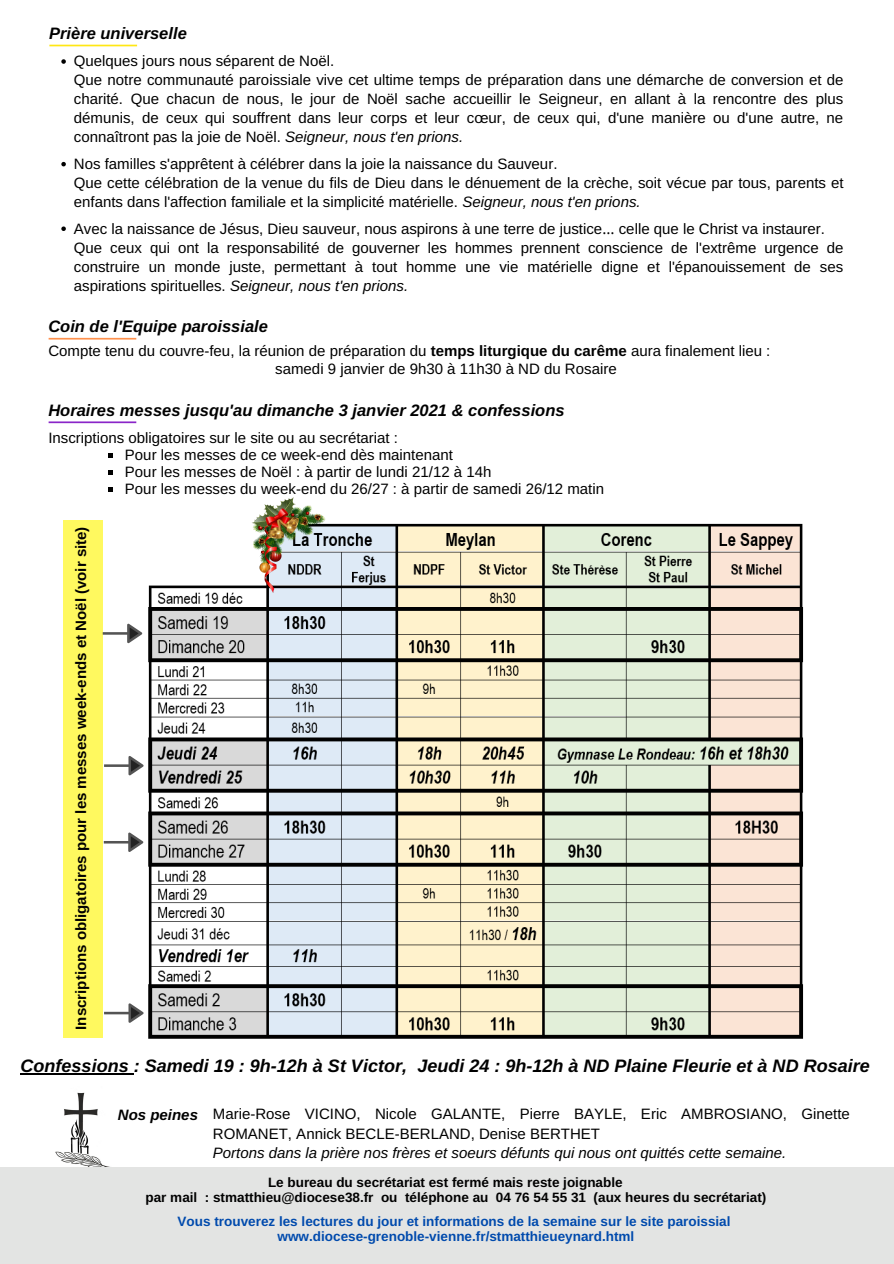
<style>
.page{position:relative;width:894px;height:1264px;background:#fff}
.page>*{position:absolute;margin:0;border:0;box-sizing:border-box;transform-origin:0 0}
.t1{font:italic 700 18px "Arimo";color:#000}
.t2{font:italic 700 16.5px "Arimo";color:#000}
.t3{font:15px/19px "Arimo";color:#000;text-align:justify}
.t4{font:italic 15px "Arimo";color:#000}
.t5{font:700 15px "Arimo";color:#000}
.t6{font:italic 700 15px "Arimo";color:#000}
.t7{font:700 13.5px "Arimo";color:#004aad}
.t8{font:700 13.5px "Arimo";color:#000}
.s1{font-style:italic}
.s2{font-family:"Noto Sans Gurmukhi"}
.s3{font-weight:700}
</style>
<div class="page">
<img style="left:55px;top:1092px;width:51px;height:74px">
<div style="left:0;top:1166px;width:893px;height:97px;background:#e3e4e3"></div>
<svg style="left:49px;top:45px;width:88px;height:1px"></svg>
<svg style="left:49px;top:421px;width:87px;height:2px"></svg>
<div style="left:64px;top:520px;width:39px;height:517px;background:#fff95f"></div>
<svg style="left:103px;top:623px;width:39px;height:20px"></svg>
<svg style="left:104px;top:756px;width:39px;height:19px"></svg>
<svg style="left:104px;top:832px;width:39px;height:20px"></svg>
<svg style="left:104px;top:1003px;width:39px;height:19px"></svg>
<img style="left:148px;top:523px;width:656px;height:516px">
<img style="left:252px;top:497px;width:73px;height:96px">
<svg style="left:61px;top:59px;width:5px;height:5px"></svg>
<svg style="left:61px;top:162px;width:5px;height:4px"></svg>
<svg style="left:61px;top:226px;width:5px;height:5px"></svg>
<svg style="left:108px;top:453px;width:4px;height:4px"></svg>
<svg style="left:108px;top:470px;width:4px;height:4px"></svg>
<svg style="left:108px;top:487px;width:4px;height:4px"></svg>
<hr style="left:21px;top:1073px;width:113px;height:1px;background:#000">
<svg style="left:49px;top:338px;width:87px;height:1px"></svg>
<p class="t2" style="left:49px;top:24px;width:139px">Prière universelle</p>
<p class="t3" style="left:74px;top:52px;width:262px">Quelques jours nous séparent de Noël.</p>
<p class="t3" style="left:74px;top:71px;width:771px">Que notre communauté paroissiale vive cet ultime temps de préparation dans une démarche de conversion et de charité. Que chacun de nous, le jour de Noël sache accueillir le Seigneur, en allant à la rencontre des plus démunis, de ceux qui souffrent dans leur corps et leur cœur, de ceux qui, d'une manière ou d'une autre, ne connaîtront pas la joie de Noël. <span class="s1">Seigneur, nous t'en prions.</span></p>
<p class="t3" style="left:74px;top:173px;width:771px">Que cette célébration de la venue du fils de Dieu dans le dénuement de la crèche, soit vécue par tous, parents et enfants dans l'affection familiale et la simplicité matérielle. <span class="s1">Seigneur, nous t'en prions.</span></p>
<p class="t3" style="left:74px;top:238px;width:770px">Que ceux qui ont la responsabilité de gouverner les hommes prennent conscience de l'extrême urgence de construire un monde juste, permettant à tout homme une vie matérielle digne et l'épanouissement de ses aspirations spirituelles. <span class="s1">Seigneur, nous t'en prions.</span></p>
<p class="t3" style="left:74px;top:154px;width:485px">Nos familles s'apprêtent à célébrer dans la joie la naissance du Sauveur.</p>
<p class="t3" style="left:74px;top:219px;width:752px">Avec la naissance de Jésus, Dieu sauveur, nous aspirons à une terre de justice<span class="s2">…</span> celle que le Christ va instaurer.</p>
<p class="t2" style="left:48px;top:317px;width:221px">Coin de l'Equipe paroissiale</p>
<p class="t3" style="left:48px;top:341px;width:723px">Compte tenu du couvre-feu, la réunion de préparation du <span class="s3">temps liturgique du carême</span> aura finalement lieu :</p>
<p class="t3" style="left:275px;top:359px;width:343px">samedi 9 janvier de 9h30 à 11h30 à ND du Rosaire</p>
<p class="t2" style="left:48px;top:400px;width:517px">Horaires messes jusqu'au dimanche 3 janvier 2021 &amp; confessions</p>
<p class="t3" style="left:48px;top:428px;width:351px">Inscriptions obligatoires sur le site ou au secrétariat :</p>
<p class="t5" style="left:73px;top:1029px;width:504px;rotate:-90deg">Inscriptions obligatoires pour les messes week-ends et Noël (voir site)</p>
<p class="t3" style="left:125px;top:445px;width:329px">Pour les messes de ce week-end dès maintenant</p>
<p class="t3" style="left:125px;top:462px;width:368px">Pour les messes de Noël : à partir de lundi 21/12 à 14h</p>
<p class="t3" style="left:125px;top:479px;width:480px">Pour les messes du week-end du 26/27 : à partir de samedi 26/12 matin</p>
<p class="t1" style="left:21px;top:1055px;width:850px">Confessions : Samedi 19 : 9h-12h à St Victor, Jeudi 24 : 9h-12h à ND Plaine Fleurie et à ND Rosaire</p>
<p class="t6" style="left:118px;top:1106px;width:82px">Nos peines</p>
<p class="t3" style="left:213px;top:1104px;width:638px">Marie-Rose VICINO, Nicole GALANTE, Pierre BAYLE, Eric AMBROSIANO, Ginette<br>ROMANET, Annick BECLE-BERLAND, Denise BERTHET</p>
<p class="t4" style="left:213px;top:1144px;width:575px">Portons dans la prière nos frères et soeurs défunts qui nous ont quittés cette semaine.</p>
<p class="t8" style="left:268px;top:1175px;width:356px">Le bureau du secrétariat est fermé mais reste joignable</p>
<p class="t8" style="left:145px;top:1190px;width:622px">par mail : stmatthieu@diocese38.fr ou téléphone au 04 76 54 55 31 (aux heures du secrétariat)</p>
<p class="t7" style="left:177px;top:1213px;width:554px">Vous trouverez les lectures du jour et informations de la semaine sur le site paroissial</p>
<p class="t7" style="left:277px;top:1228px;width:358px">www.diocese-grenoble-vienne.fr/stmatthieueynard.html</p>
</div>
